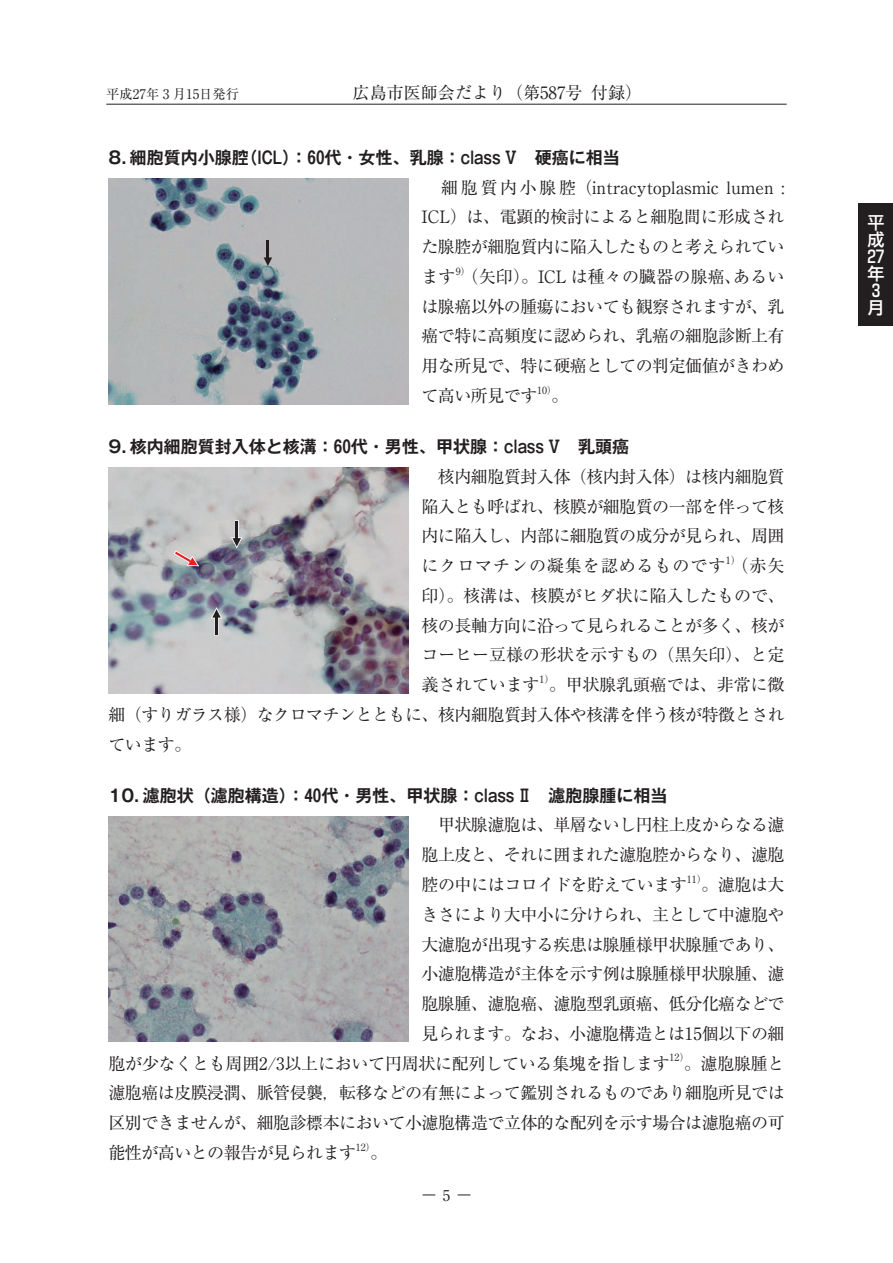
<style>
.page{position:relative;width:893px;height:1263px;background:#fff}
.page>*{position:absolute;margin:0;border:0;box-sizing:border-box;transform-origin:0 0}
.t1{font:16.95px/29.7px "Ryumin Pro";letter-spacing:-.03em;color:#231f20;text-align:justify}
.t2{font:700 16.95px "Gothic MB101 Pro De";color:#231f20}
.t3{font:16.95px "Ryumin Pro";color:#231f20}
.t4{font:16.95px "Ryumin Pro";letter-spacing:-.01em;color:#231f20}
.t5{font:500 16.95px/17px "Shin Go Pro";color:#fff}
.t6{font:14.85px "Ryumin Pro";color:#231f20}
.t7{font:13.35px "Ryumin Pro";color:#231f20}
.t8{font:9.9px "Ryumin Pro";color:#231f20}
</style>
<div class="page">
<div style="left:859px;top:204px;width:34px;height:122px;background:#231f20"></div>
<hr style="left:106px;top:104px;width:681px;height:1px;background:#231f20">
<img style="left:108px;top:179px;width:301px;height:225px">
<img style="left:108px;top:468px;width:301px;height:225px">
<img style="left:108px;top:816px;width:301px;height:226px">
<svg style="left:264px;top:240px;width:8px;height:26px"></svg>
<svg style="left:230px;top:521px;width:13px;height:29px"></svg>
<hr style="left:215px;top:618px;width:3px;height:17px;background:#231f20">
<svg style="left:210px;top:605px;width:14px;height:15px"></svg>
<svg style="left:173px;top:549px;width:28px;height:18px"></svg>
<svg style="left:423px;top:1195px;width:12px;height:1px"></svg>
<svg style="left:458px;top:1195px;width:12px;height:1px"></svg>
<p class="t7" style="left:106px;top:83px;width:134px">平成27年₃月15日発行</p>
<p class="t3" style="left:353px;top:79px;width:291px">広島市医師会だより（第587号 付録）</p>
<p class="t2" style="left:108px;top:143px;width:513px">8．細胞質内小腺腔（ICL）：60代・女性、乳腺：class Ⅴ　硬癌に相当</p>
<p class="t1" style="left:421px;top:171px;width:365px">　細胞質内小腺腔（intracytoplasmic lumen :<br>ICL）は、電顕的検討によると細胞間に形成された腺腔が細胞質内に陥入したものと考えられています（矢印）。ICL は種々の臓器の腺癌、あるい</p>
<p class="t8" style="left:456px;top:263px;width:16px">9）</p>
<p class="t1" style="left:421px;top:290px;width:365px">は腺癌以外の腫瘍においても観察されますが、乳癌で特に高頻度に認められ、乳癌の細胞診断上有用な所見で、特に硬癌としての判定価値がきわめて高い所見です</p>
<p class="t8" style="left:537px;top:382px;width:21px">10）</p>
<p class="t1" style="left:552px;top:380px;width:19px">。</p>
<p class="t2" style="left:108px;top:432px;width:522px">9．核内細胞質封入体と核溝：60代・男性、甲状腺：class Ⅴ　乳頭癌</p>
<p class="t1" style="left:421px;top:460px;width:365px">　核内細胞質封入体（核内封入体）は核内細胞質陥入とも呼ばれ、核膜が細胞質の一部を伴って核内に陥入し、内部に細胞質の成分が見られ、周囲にクロマチンの凝集を認めるものです（赤矢</p>
<p class="t8" style="left:726px;top:552px;width:16px">1）</p>
<p class="t1" style="left:421px;top:579px;width:365px">印）。核溝は、核膜がヒダ状に陥入したもので、核の長軸方向に沿って見られることが多く、核がコーヒー豆様の形状を示すもの（黒矢印）、と定義されています</p>
<p class="t8" style="left:539px;top:671px;width:16px">1）</p>
<p class="t4" style="left:549px;top:671px;width:237px">。甲状腺乳頭癌では、非常に微</p>
<p class="t1" style="left:108px;top:698px;width:678px">細（すりガラス様）なクロマチンとともに、核内細胞質封入体や核溝を伴う核が特徴とされています。</p>
<p class="t2" style="left:108px;top:781px;width:561px">10．濾胞状（濾胞構造）：40代・男性、甲状腺：class Ⅱ　濾胞腺腫に相当</p>
<p class="t1" style="left:421px;top:809px;width:365px">　甲状腺濾胞は、単層ないし円柱上皮からなる濾胞上皮と、それに囲まれた濾胞腔からなり、濾胞腔の中にはコロイドを貯えています</p>
<p class="t8" style="left:687px;top:871px;width:21px">11）</p>
<p class="t1" style="left:421px;top:869px;width:365px;text-indent:280px">。濾胞は大きさにより大中小に分けられ、主として中濾胞や大濾胞が出現する疾患は腺腫様甲状腺腫であり、小濾胞構造が主体を示す例は腺腫様甲状腺腫、濾胞腺腫、濾胞癌、濾胞型乳頭癌、低分化癌などで見られます。なお、小濾胞構造とは15個以下の細</p>
<p class="t1" style="left:108px;top:1047px;width:563px">胞が少なくとも周囲2/3以上において円周状に配列している集塊を指します</p>
<p class="t8" style="left:669px;top:1050px;width:21px">12）</p>
<p class="t1" style="left:108px;top:1047px;width:678px;text-indent:576px">。濾胞腺腫と濾胞癌は皮膜浸潤、脈管侵襲，転移などの有無によって鑑別されるものであり細胞所見では区別できませんが、細胞診標本において小濾胞構造で立体的な配列を示す場合は濾胞癌の可能性が高いとの報告が見られます</p>
<p class="t8" style="left:356px;top:1139px;width:21px">12）</p>
<p class="t1" style="left:370px;top:1136px;width:19px">。</p>
<p class="t6" style="left:443px;top:1183px;width:9px">5</p>
<p class="t5" style="left:867px;top:212px;width:19px">平成<br>27年<br>3月</p>
</div>
